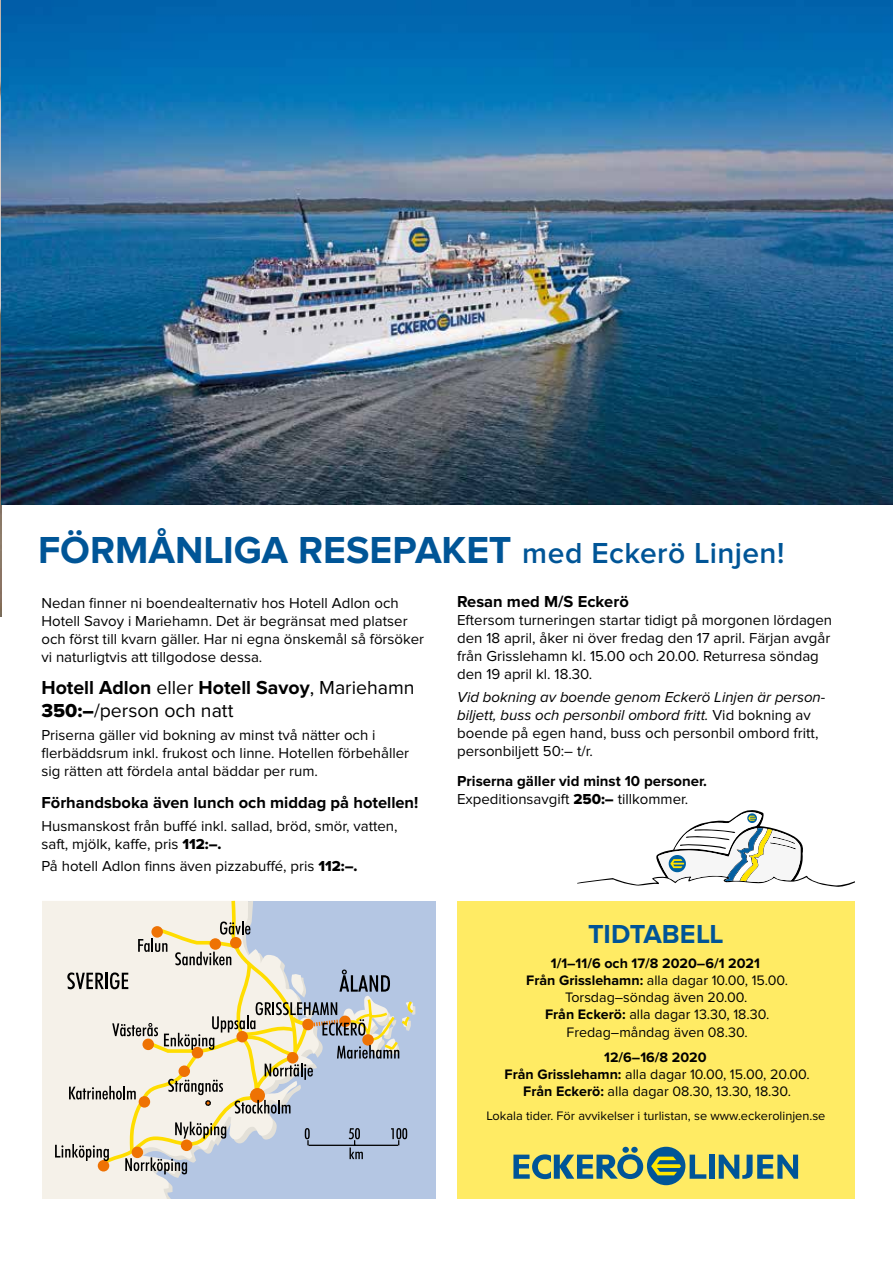
<style>
.page{position:relative;width:893px;height:1263px;background:#fff}
.page>*{position:absolute;margin:0;border:0;box-sizing:border-box;transform-origin:0 0}
.t1{font:700 39px "Proxima Nova";color:#005597}
.t2{font:700 27px "Proxima Nova";letter-spacing:-.005em;color:#005597}
.t3{font:19.5px/23.4px "Proxima Nova";color:#000}
.t4{font:700 16.5px "Proxima Nova";color:#000}
.t5{font:15px/18px "Proxima Nova";color:#000}
.t6{font:italic 15px/18px "Proxima Nova";color:#000}
.t7{font:700 15px/18px "Proxima Nova";color:#000}
.t8{font:14.25px/17.1px "Proxima Nova";color:#000;text-align:center}
.t9{font:12.75px "Proxima Nova";color:#000}
.s1{font-weight:600;font-size:30px}
.s2{font-weight:700}
.s3{font-family:"Proxima Nova Extrabld"}
.s4{font-style:normal}
.s5{font-weight:400}
.s6{font-family:"Proxima Nova Extrabld";font-weight:400}
</style>
<div class="page">
<div style="left:43px;top:901px;width:393px;height:297px;background:#b4c6e3"></div>
<svg style="left:43px;top:901px;width:276px;height:297px;fill:#f5f1e9"></svg>
<svg style="left:98px;top:901px;width:212px;height:268px"></svg>
<div style="left:132px;top:1146px;width:11px;height:12px;background:#ee7203;border-radius:50%"></div>
<div style="left:98px;top:1160px;width:11px;height:11px;background:#ee7203;border-radius:50%"></div>
<div style="left:181px;top:1139px;width:11px;height:12px;background:#ee7203;border-radius:50%"></div>
<hr style="left:309px;top:1145px;width:89px;height:1px;background:#000">
<svg style="left:305px;top:1128px;width:5px;height:17px"></svg>
<svg style="left:349px;top:1128px;width:14px;height:31px"></svg>
<svg style="left:391px;top:1128px;width:16px;height:17px"></svg>
<svg style="left:125px;top:1157px;width:62px;height:17px"></svg>
<svg style="left:55px;top:1144px;width:54px;height:17px"></svg>
<svg style="left:175px;top:1121px;width:51px;height:17px"></svg>
<svg style="left:67px;top:921px;width:348px;height:192px"></svg>
<div style="left:457px;top:901px;width:398px;height:298px;background:#ffeb64"></div>
<svg style="left:690px;top:1154px;width:16px;height:25px"></svg>
<svg style="left:719px;top:1154px;width:79px;height:25px"></svg>
<div style="left:647px;top:1147px;width:38px;height:38px;background:#005597;border-radius:50%"></div>
<svg style="left:651px;top:1156px;width:30px;height:19px"></svg>
<div style="left:622px;top:1147px;width:7px;height:6px;background:#005597;border-radius:50%"></div>
<div style="left:631px;top:1147px;width:7px;height:6px;background:#005597;border-radius:50%"></div>
<svg style="left:513px;top:1154px;width:130px;height:25px"></svg>
<div style="left:709px;top:1154px;width:5px;height:25px;background:#005597"></div>
<img style="left:0;top:0;width:1px;height:616px">
<svg style="left:577px;top:810px;width:278px;height:77px"></svg>
<img style="left:1px;top:0;width:892px;height:504px">
<h1 class="t1" style="left:38px;top:528px;width:748px">FÖRMÅNLIGA RESEPAKET <span class="s1">med Eckerö Linjen!</span></h1>
<p class="t5" style="left:41px;top:594px;width:384px">Nedan finner ni boendealternativ hos Hotell Adlon och Hotell Savoy i Mariehamn. Det är begränsat med platser och först till kvarn gäller. Har ni egna önskemål så försöker vi naturligtvis att tillgodose dessa.</p>
<h3 class="t3" style="left:41px;top:676px;width:375px"><span class="s2">Hotell Adlon</span> eller <span class="s2">Hotell Savoy</span>, Mariehamn<br><span class="s3">350:–</span>/person och natt</h3>
<p class="t5" style="left:41px;top:726px;width:369px">Priserna gäller vid bokning av minst två nätter och i flerbäddsrum inkl. frukost och linne. Hotellen förbehåller sig rätten att fördela antal bäddar per rum.</p>
<p class="t4" style="left:41px;top:793px;width:378px">Förhandsboka även lunch och middag på hotellen!</p>
<p class="t5" style="left:41px;top:817px;width:358px">Husmanskost från buffé inkl. sallad, bröd, smör, vatten, saft, mjölk, kaffe, pris <span class="s3">112:–.</span></p>
<p class="t5" style="left:41px;top:857px;width:318px">På hotell Adlon finns även pizzabuffé, pris <span class="s3">112:–.</span></p>
<p class="t4" style="left:457px;top:592px;width:173px">Resan med M/S Eckerö</p>
<p class="t5" style="left:457px;top:611px;width:377px">Eftersom turneringen startar tidigt på morgonen lördagen den 18 april, åker ni över fredag den 17 april. Färjan avgår från Grisslehamn kl. 15.00 och 20.00. Returresa söndag den 19 april kl. 18.30.</p>
<p class="t6" style="left:457px;top:688px;width:370px">Vid bokning av boende genom Eckerö Linjen är person&shy;biljett, buss och personbil ombord fritt. <span class="s4">Vid bokning av boende på egen hand, buss och personbil ombord fritt, personbiljett 50:– t/r.</span></p>
<p class="t7" style="left:457px;top:773px;width:251px">Priserna gäller vid minst 10 personer.<br><span class="s5">Expeditionsavgift</span> <span class="s6">250:–</span> <span class="s5">tillkommer.</span></p>
<h2 class="t2" style="left:588px;top:918px;width:137px">TIDTABELL</h2>
<p class="t8" style="left:526px;top:955px;width:263px"><span class="s2">1/1–11/6 och 17/8 2020–6/1 2021<br>Från Grisslehamn:</span> alla dagar 10.00, 15.00.<br>Torsdag–söndag även 20.00.<br><span class="s2">Från Eckerö:</span> alla dagar 13.30, 18.30.<br>Fredag–måndag även 08.30.</p>
<p class="t8" style="left:505px;top:1049px;width:307px"><span class="s2">12/6–16/8 2020<br>Från Grisslehamn:</span> alla dagar 10.00, 15.00, 20.00.<br><span class="s2">Från Eckerö:</span> alla dagar 08.30, 13.30, 18.30.</p>
<p class="t9" style="left:486px;top:1108px;width:341px">Lokala tider. För avvikelser i turlistan, se www.eckerolinjen.se</p>
</div>
